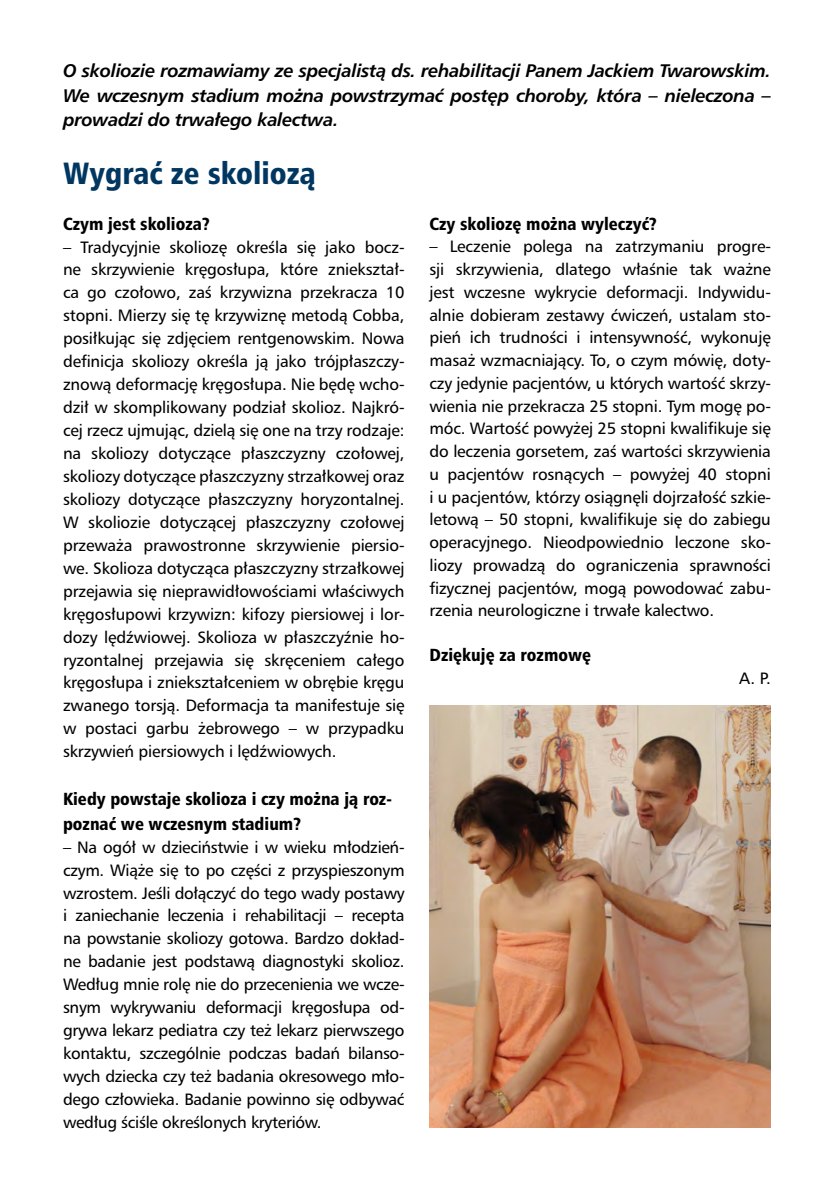
<style>
.page{position:relative;width:834px;height:1191px;background:#fff}
.page>*{position:absolute;margin:0;border:0;box-sizing:border-box;transform-origin:0 0}
.na_tincie{font:29.75px "Humnst 777 Blk Cn PL";color:#003761}
.LID{font:italic 700 17.5px/24.5px "Humnst 777 PL";letter-spacing:-.02em;color:#000;text-align:justify}
.srodtytul{font:16.97px/24.7px "Humnst 777 Blk Cn PL";color:#000}
.tekst{font:15.75px/22.9px "Humnst 777 PL";letter-spacing:-.01em;color:#000;text-align:justify}
</style>
<div class="page">
<img style="left:429px;top:705px;width:341px;height:422px">
<p class="LID" style="left:63px;top:58px;width:709px">O skoliozie rozmawiamy ze specjalistą ds. rehabilitacji Panem Jackiem Twarowskim.<br>We wczesnym stadium można powstrzymać postęp choroby, która – nieleczona – prowadzi do trwałego kalectwa.</p>
<p class="na_tincie" style="left:63px;top:154px;width:254px">Wygrać ze skoliozą</p>
<p class="srodtytul" style="left:63px;top:211px;width:148px">Czym jest skolioza?</p>
<p class="tekst" style="left:63px;top:235px;width:343px">– Tradycyjnie skoliozę określa się jako bocz&shy;ne skrzywienie kręgosłupa, które zniekształ&shy;ca go czołowo, zaś krzywizna przekracza 10 stopni. Mierzy się tę krzywiznę metodą Cobba, posiłkując się zdjęciem rentgenowskim. Nowa definicja skoliozy określa ją jako trójpłaszczy&shy;znową deformację kręgosłupa. Nie będę wcho&shy;dził w skomplikowany podział skolioz. Najkró&shy;cej rzecz ujmując, dzielą się one na trzy rodzaje: na skoliozy dotyczące płaszczyzny czołowej, skoliozy dotyczące płaszczyzny strzałkowej oraz skoliozy dotyczące płaszczyzny horyzontalnej.<br>W skoliozie dotyczącej płaszczyzny czołowej przeważa prawostronne skrzywienie piersio&shy;we. Skolioza dotycząca płaszczyzny strzałkowej przejawia się nieprawidłowościami właściwych kręgosłupowi krzywizn: kifozy piersiowej i lor&shy;dozy lędźwiowej. Skolioza w płaszczyźnie ho&shy;ryzontalnej przejawia się skręceniem całego kręgosłupa i zniekształceniem w obrębie kręgu zwanego torsją. Deformacja ta manifestuje się w postaci garbu żebrowego – w przypadku skrzywień piersiowych i lędźwiowych.</p>
<p class="srodtytul" style="left:63px;top:786px;width:330px">Kiedy powstaje skolioza i czy można ją roz&shy;poznać we wczesnym stadium?</p>
<p class="tekst" style="left:63px;top:835px;width:343px">– Na ogół w dzieciństwie i w wieku młodzień&shy;czym. Wiąże się to po części z przyspieszonym wzrostem. Jeśli dołączyć do tego wady postawy i zaniechanie leczenia i rehabilitacji – recepta na powstanie skoliozy gotowa. Bardzo dokład&shy;ne badanie jest podstawą diagnostyki skolioz.<br>Według mnie rolę nie do przecenienia we wcze&shy;snym wykrywaniu deformacji kręgosłupa od&shy;grywa lekarz pediatra czy też lekarz pierwszego kontaktu, szczególnie podczas badań bilanso&shy;wych dziecka czy też badania okresowego mło&shy;dego człowieka. Badanie powinno się odbywać według ściśle określonych kryteriów.</p>
<p class="srodtytul" style="left:429px;top:211px;width:229px">Czy skoliozę można wyleczyć?</p>
<p class="tekst" style="left:429px;top:235px;width:343px">– Leczenie polega na zatrzymaniu progre&shy;sji skrzywienia, dlatego właśnie tak ważne jest wczesne wykrycie deformacji. Indywidu&shy;alnie dobieram zestawy ćwiczeń, ustalam sto&shy;pień ich trudności i intensywność, wykonuję masaż wzmacniający. To, o czym mówię, doty&shy;czy jedynie pacjentów, u których wartość skrzy&shy;wienia nie przekracza 25 stopni. Tym mogę po&shy;móc. Wartość powyżej 25 stopni kwalifikuje się do leczenia gorsetem, zaś wartości skrzywienia u pacjentów rosnących – powyżej 40 stopni i u pacjentów, którzy osiągnęli dojrzałość szkie&shy;letową – 50 stopni, kwalifikuje się do zabiegu operacyjnego. Nieodpowiednio leczone sko&shy;liozy prowadzą do ograniczenia sprawności fizycznej pacjentów, mogą powodować zabu&shy;rzenia neurologiczne i trwałe kalectwo.</p>
<p class="srodtytul" style="left:429px;top:642px;width:163px">Dziękuję za rozmowę</p>
<p class="tekst" style="left:739px;top:666px;width:33px">A. P.</p>
</div>
